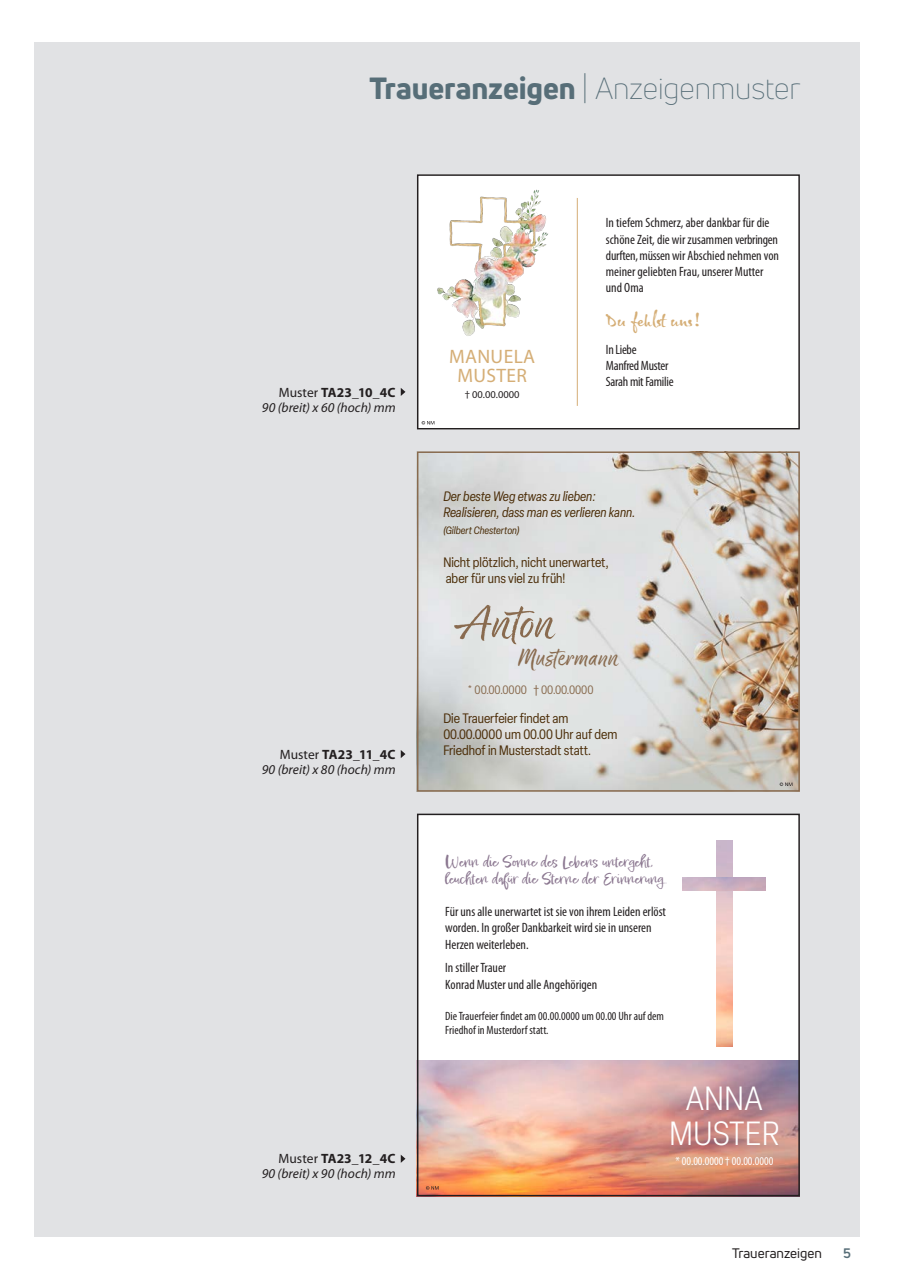
<style>
.page{position:relative;width:902px;height:1280px;background:#fff}
.page>*{position:absolute;margin:0;border:0;box-sizing:border-box;transform-origin:0 0}
.t1{font:53.7px "Good Karma";color:#896b4f}
.t2{font:300 condensed 33px/35.2px "Elza";letter-spacing:.02em;color:#fff;text-align:center}
.t3{font:300 30px "Uni Neue";color:#576e78}
.t4{font:28.2px "Good Karma";color:#896b4f}
.t5{font:21px "Gizmo";color:#d5ae76}
.t6{font:19.5px/19.5px "Myriad Pro";letter-spacing:.02em;color:#d5ae76;text-align:center}
.t7{font:14.55px/17.5px "Epicursive Script";color:#8b7790}
.t8{font:condensed 13.5px/16.2px "Myriad Pro";color:#231f20}
.t9{font:condensed 13.5px/16.2px "Elza";color:#4b2d08}
.t10{font:italic condensed 13.5px/16.2px "Elza";color:#4b2d08}
.t11{font:italic 13.5px "Myriad Pro";color:#231f20}
.t12{font:700 13.5px "Myriad Pro";color:#231f20}
.t13{font:condensed 13.5px/16.2px "Myriad Pro";letter-spacing:-.02em;color:#231f20}
.t14{font:13.5px "Uni Neue";color:#231f20}
.t15{font:700 13.5px "Uni Neue";color:#576e78}
.t16{font:condensed 12px/14.4px "Myriad Pro";color:#231f20}
.t17{font:condensed 12px "Elza";color:#896b4f}
.t18{font:condensed 12px "Myriad Pro";color:#fff}
.t19{font:italic condensed 10.5px "Elza";color:#4b2d08}
.t20{font:10.5px "Myriad Pro";color:#231f20}
.s1{font-weight:800}
.s2{font-weight:400}
</style>
<div class="page">
<div style="left:34px;top:43px;width:825px;height:1194px;background:#e1e2e4"></div>
<img style="left:420px;top:454px;width:376px;height:335px">
<div style="left:417px;top:451px;width:382px;height:341px;border:2px solid #896b4f"></div>
<svg style="left:779px;top:782px;width:13px;height:4px"></svg>
<div style="left:417px;top:814px;width:382px;height:382px;background:#fff"></div>
<img style="left:420px;top:1060px;width:376px;height:133px">
<div style="left:417px;top:814px;width:382px;height:382px;border:2px solid #231f20"></div>
<svg style="left:426px;top:1186px;width:12px;height:4px"></svg>
<div style="left:417px;top:174px;width:382px;height:255px;background:#fff"></div>
<img style="left:437px;top:189px;width:111px;height:147px">
<hr style="left:577px;top:198px;width:1px;height:208px;background:#d5ae76">
<div style="left:417px;top:174px;width:382px;height:255px;border:2px solid #231f20"></div>
<svg style="left:421px;top:421px;width:13px;height:3px"></svg>
<svg style="left:401px;top:388px;width:4px;height:8px"></svg>
<svg style="left:401px;top:750px;width:4px;height:8px"></svg>
<svg style="left:401px;top:1155px;width:4px;height:8px"></svg>
<h3 class="t3" style="left:369px;top:70px;width:432px"><span class="s1">Traueranzeigen</span> | Anzeigenmuster</h3>
<p class="t12" style="left:279px;top:383px;width:118px"><span class="s2">Muster</span> TA23_10_4C</p>
<p class="t11" style="left:262px;top:399px;width:135px">90 (breit) x 60 (hoch) mm</p>
<p class="t12" style="left:280px;top:745px;width:117px"><span class="s2">Muster</span> TA23_11_4C</p>
<p class="t11" style="left:262px;top:761px;width:135px">90 (breit) x 80 (hoch) mm</p>
<p class="t12" style="left:278px;top:1150px;width:118px"><span class="s2">Muster</span> TA23_12_4C</p>
<p class="t11" style="left:262px;top:1165px;width:135px">90 (breit) x 90 (hoch) mm</p>
<p class="t6" style="left:449px;top:346px;width:87px">MANUELA<br>MUSTER</p>
<p class="t20" style="left:464px;top:387px;width:56px">† 00.00.0000</p>
<p class="t8" style="left:606px;top:215px;width:175px">In tiefem Schmerz, aber dankbar für die schöne Zeit, die wir zusammen verbringen durften, müssen wir Abschied nehmen von meiner geliebten Frau, unserer Mutter und Oma</p>
<p class="t5" style="left:606px;top:305px;width:96px">Du fehlst uns!</p>
<p class="t13" style="left:606px;top:341px;width:69px">In Liebe<br>Manfred Muster<br>Sarah mit Familie</p>
<p class="t10" style="left:443px;top:488px;width:194px">Der beste Weg etwas zu lieben:<br>Realisieren, dass man es verlieren kann.</p>
<p class="t19" style="left:443px;top:523px;width:78px">(Gilbert Chesterton)</p>
<p class="t9" style="left:443px;top:554px;width:167px">Nicht plötzlich, nicht unerwartet, aber für uns viel zu früh!</p>
<p class="t1" style="left:454px;top:591px;width:101px">Anton</p>
<p class="t4" style="left:518px;top:641px;width:101px">Mustermann</p>
<p class="t17" style="left:467px;top:681px;width:128px">* 00.00.0000 † 00.00.0000</p>
<p class="t9" style="left:443px;top:709px;width:176px">Die Trauerfeier findet am<br>00.00.0000 um 00.00 Uhr auf dem<br>Friedhof in Musterstadt statt.</p>
<p class="t7" style="left:445px;top:852px;width:223px">Wenn die Sonne des Lebens untergeht, leuchten dafür die Sterne der Erinnerung.</p>
<p class="t8" style="left:445px;top:903px;width:222px">Für uns alle unerwartet ist sie von ihrem Leiden erlöst worden. In großer Dankbarkeit wird sie in unseren<br>Herzen weiterleben.</p>
<p class="t8" style="left:445px;top:960px;width:153px">In stiller Trauer<br>Konrad Muster und alle Angehörigen</p>
<p class="t16" style="left:445px;top:1008px;width:220px">Die Trauerfeier findet am 00.00.0000 um 00.00 Uhr auf dem<br>Friedhof in Musterdorf statt.</p>
<p class="t2" style="left:669px;top:1079px;width:111px">ANNA<br>MUSTER</p>
<p class="t18" style="left:675px;top:1154px;width:99px">* 00.00.0000 † 00.00.0000</p>
<p class="t14" style="left:732px;top:1245px;width:91px">Traueranzeigen</p>
<p class="t15" style="left:843px;top:1245px;width:9px">5</p>
</div>
